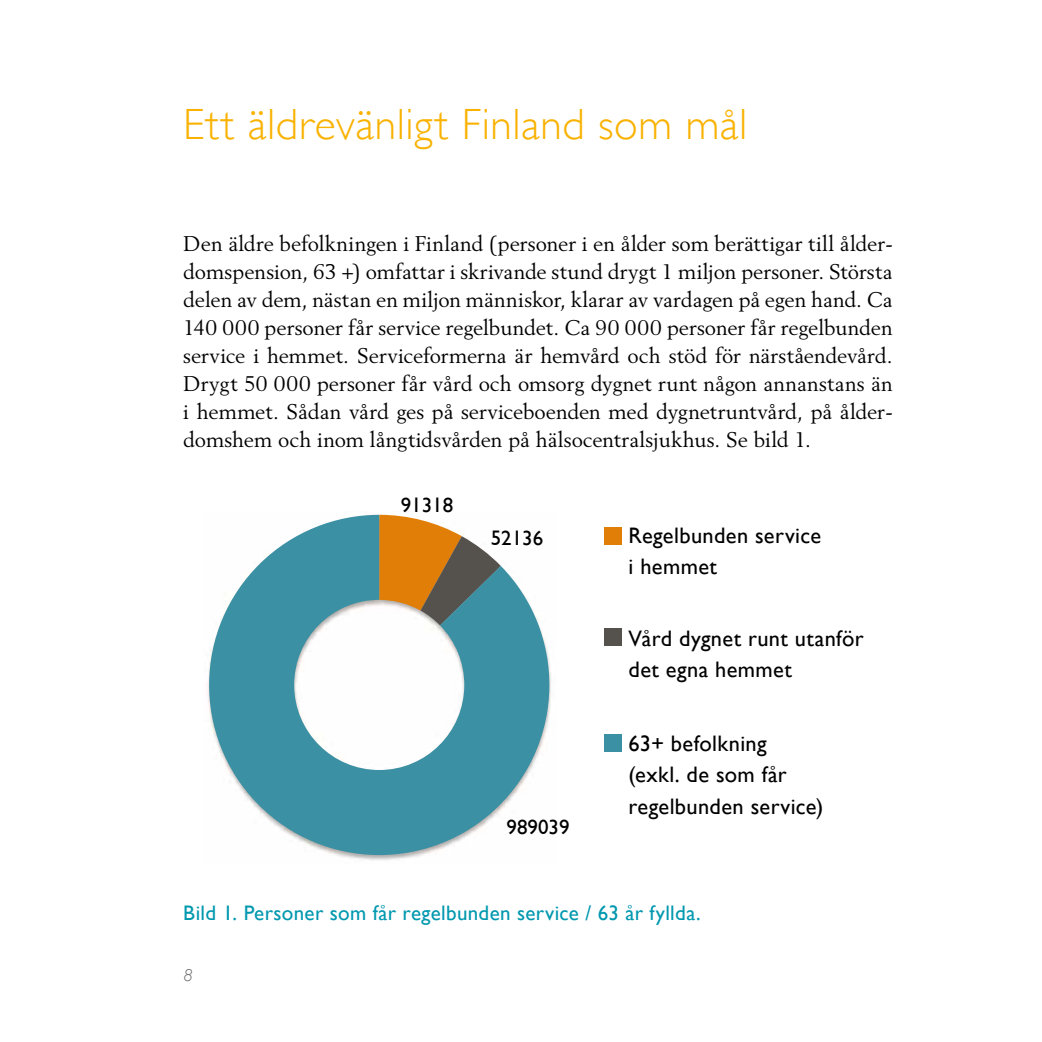
<style>
.page{position:relative;width:1042px;height:1042px;background:#fff}
.page>*{position:absolute;margin:0;border:0;box-sizing:border-box;transform-origin:0 0}
.t1{font:300 43.75px "Gill Sans";letter-spacing:.015em;color:#f9b200}
.t2{font:22.4px/31.3px "Gill Sans";letter-spacing:.015em;color:#000}
.t3{font:21px/28px "Berling LT Std";letter-spacing:.005em;color:#000;text-align:justify}
.t4{font:21px "Gill Sans";letter-spacing:.015em;color:#0098af}
.t5{font:21px "Gill Sans";color:#000}
.t6{font:italic 300 17.5px "Gill Sans";color:#696a6b}
</style>
<div class="page">
<svg style="left:208px;top:515px;width:343px;height:345px"></svg>
<div style="left:604px;top:527px;width:17px;height:17px;background:#e17e07"></div>
<div style="left:604px;top:629px;width:17px;height:17px;background:#55524e"></div>
<div style="left:604px;top:734px;width:17px;height:17px;background:#3c90a3"></div>
<h1 class="t1" style="left:183px;top:90px;width:565px">Ett äldrevänligt Finland som mål</h1>
<p class="t3" style="left:183px;top:230px;width:711px">Den äldre befolkningen i Finland (personer i en ålder som berättigar till ålder&shy;domspension, 63 +) omfattar i skrivande stund drygt 1 miljon personer. Största delen av dem, nästan en miljon människor, klarar av vardagen på egen hand. Ca 140 000 personer får service regelbundet. Ca 90 000 personer får regelbunden service i hemmet. Serviceformerna är hemvård och stöd för närståendevård.<br>Drygt 50 000 personer får vård och omsorg dygnet runt någon annanstans än i hemmet. Sådan vård ges på serviceboenden med dygnetruntvård, på ålder&shy;domshem och inom långtidsvården på hälsocentralsjukhus. Se bild 1.</p>
<p class="t5" style="left:401px;top:492px;width:54px">91318</p>
<p class="t5" style="left:491px;top:525px;width:54px">52136</p>
<p class="t5" style="left:506px;top:815px;width:64px">989039</p>
<p class="t2" style="left:628px;top:520px;width:194px">Regelbunden service i hemmet</p>
<p class="t2" style="left:628px;top:623px;width:237px">Vård dygnet runt utanför det egna hemmet</p>
<p class="t2" style="left:628px;top:728px;width:196px">63+ befolkning<br>(exkl. de som får regelbunden service)</p>
<p class="t4" style="left:183px;top:900px;width:519px">Bild 1. Personer som får regelbunden service / 63 år fyllda.</p>
<p class="t6" style="left:184px;top:965px;width:11px">8</p>
</div>
